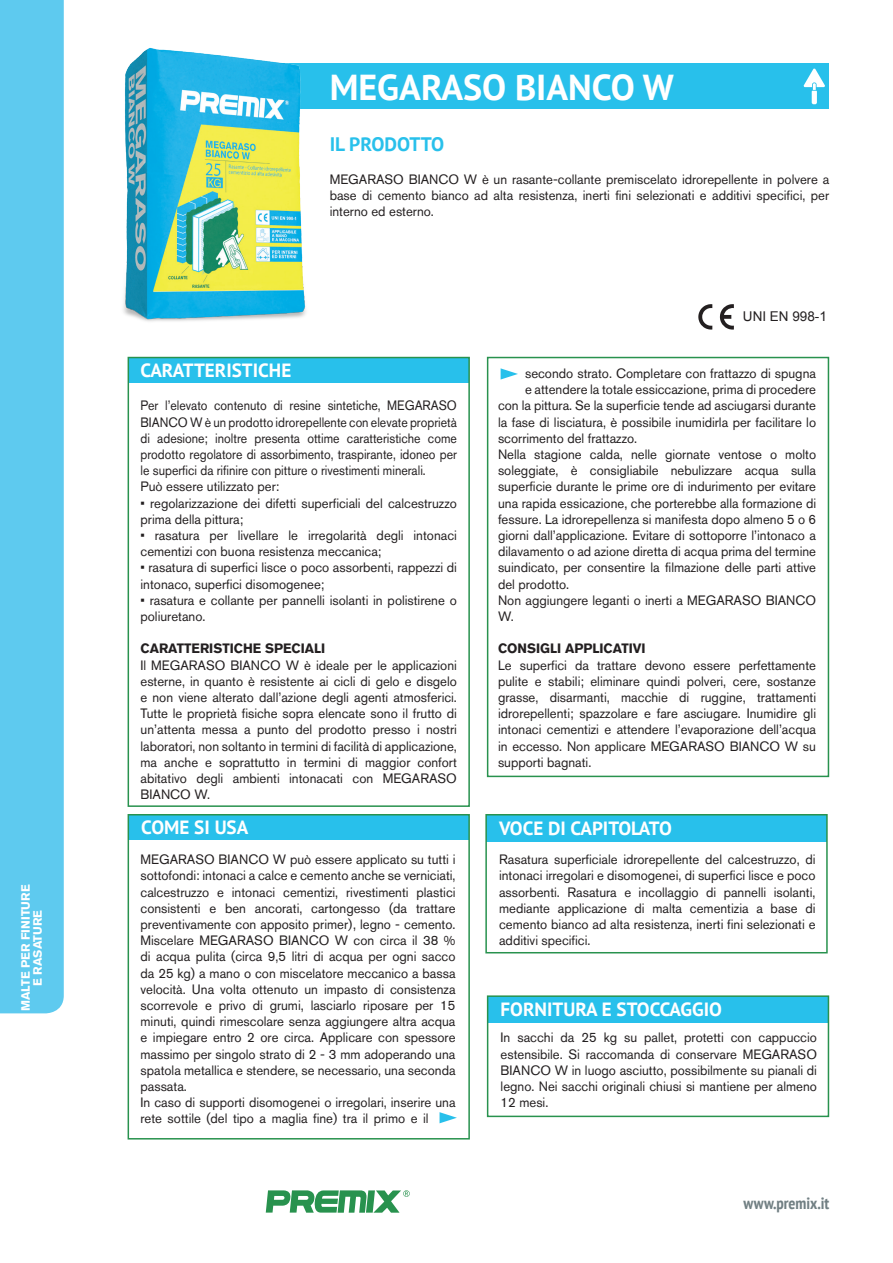
<style>
.page{position:relative;width:893px;height:1263px;background:#fff}
.page>*{position:absolute;margin:0;border:0;box-sizing:border-box;transform-origin:0 0}
.t1{font:700 36px "PT Sans";color:#fff}
.t2{font:700 19.5px "PT Sans";color:#28c0eb}
.t3{font:700 19.05px "PT Sans";color:#fff}
.t4{font:700 condensed 16.5px "PT Sans";color:#717f83}
.Premix{font:13.5px/16.2px "Akzidenz Grotesk BQ";color:#231f20;text-align:justify}
.Premix-2{font:13.5px/16.2px "Akzidenz Grotesk BQ";color:#231f20;text-align:justify;scale:.91 1}
.Premix-3{font:700 13.5px "Akzidenz Grotesk BQ";color:#231f20}
.t5{font:13.5px "Arial";color:#231f20}
.t6{font:700 12px "Akzidenz Grotesk BQ";color:#fff}
</style>
<div class="page">
<svg style="left:266px;top:1190px;width:144px;height:23px"></svg>
<div style="left:0;top:0;width:64px;height:1013px;background:#5ecaef"></div>
<div style="left:273px;top:64px;width:556px;height:45px;background:#28c0eb"></div>
<svg style="left:803px;top:68px;width:22px;height:36px"></svg>
<svg style="left:720px;top:304px;width:14px;height:26px"></svg>
<svg style="left:698px;top:304px;width:14px;height:26px"></svg>
<div style="left:486px;top:815px;width:341px;height:26px;background:#28c0eb"></div>
<div style="left:485px;top:814px;width:343px;height:139px;border:2px solid #28924e"></div>
<div style="left:488px;top:996px;width:340px;height:26px;background:#28c0eb"></div>
<div style="left:487px;top:995px;width:342px;height:122px;border:2px solid #28924e"></div>
<div style="left:128px;top:357px;width:341px;height:26px;background:#28c0eb"></div>
<div style="left:128px;top:357px;width:342px;height:450px;border:2px solid #28924e"></div>
<div style="left:128px;top:814px;width:341px;height:26px;background:#28c0eb"></div>
<div style="left:128px;top:814px;width:342px;height:325px;border:2px solid #28924e"></div>
<div style="left:487px;top:357px;width:342px;height:420px;border:2px solid #28924e"></div>
<svg style="left:501px;top:368px;width:17px;height:11px"></svg>
<svg style="left:440px;top:1112px;width:17px;height:11px"></svg>
<img style="left:123px;top:47px;width:199px;height:275px">
<p class="t6" style="left:19px;top:1011px;width:128px;rotate:-90deg">MALTE PER FINITURE</p>
<p class="t6" style="left:31px;top:986px;width:78px;rotate:-90deg">E RASATURE</p>
<p class="t1" style="left:330px;top:63px;width:346px">MEGARASO BIANCO W</p>
<p class="t2" style="left:330px;top:131px;width:116px">IL PRODOTTO</p>
<p class="Premix" style="left:330px;top:171px;width:501px">MEGARASO BIANCO W è un rasante-collante premiscelato idrorepellente in polvere a base di cemento bianco ad alta resistenza, inerti fini selezionati e additivi specifici, per interno ed esterno.</p>
<p class="t3" style="left:141px;top:357px;width:152px">CARATTERISTICHE</p>
<p class="Premix-2" style="left:141px;top:398px;width:349px">Per l’elevato contenuto di resine sintetiche, MEGARASO BIANCO W è un prodotto idrorepellente con elevate proprietà di adesione; inoltre presenta ottime caratteristiche come prodotto regolatore di assorbimento, traspirante, idoneo per le superfici da rifinire con pitture o rivestimenti minerali.</p>
<p class="Premix" style="left:141px;top:479px;width:140px">Può essere utilizzato per:</p>
<p class="Premix" style="left:141px;top:495px;width:318px">• regolarizzazione dei difetti superficiali del calcestruzzo prima della pittura;</p>
<p class="Premix" style="left:141px;top:527px;width:318px">• rasatura per livellare le irregolarità degli intonaci cementizi con buona resistenza meccanica;</p>
<p class="Premix" style="left:141px;top:560px;width:318px">• rasatura di superfici lisce o poco assorbenti, rappezzi di intonaco, superfici disomogenee;</p>
<p class="Premix" style="left:141px;top:592px;width:318px">• rasatura e collante per pannelli isolanti in polistirene o poliuretano.</p>
<p class="Premix-3" style="left:141px;top:641px;width:186px">CARATTERISTICHE SPECIALI</p>
<p class="Premix" style="left:141px;top:657px;width:318px">Il MEGARASO BIANCO W è ideale per le applicazioni esterne, in quanto è resistente ai cicli di gelo e disgelo e non viene alterato dall’azione degli agenti atmosferici.<br>Tutte le proprietà fisiche sopra elencate sono il frutto di un’attenta messa a punto del prodotto presso i nostri laboratori, non soltanto in termini di facilità di applicazione, ma anche e soprattutto in termini di maggior confort abitativo degli ambienti intonacati con MEGARASO BIANCO W.</p>
<p class="t3" style="left:141px;top:814px;width:109px">COME SI USA</p>
<p class="Premix" style="left:141px;top:851px;width:317px">MEGARASO BIANCO W può essere applicato su tutti i sottofondi: intonaci a calce e cemento anche se verniciati, calcestruzzo e intonaci cementizi, rivestimenti plastici consistenti e ben ancorati, cartongesso (da trattare preventivamente con apposito primer), legno - cemento.<br>Miscelare MEGARASO BIANCO W con circa il 38 % di acqua pulita (circa 9,5 litri di acqua per ogni sacco da 25 kg) a mano o con miscelatore meccanico a bassa velocità. Una volta ottenuto un impasto di consistenza scorrevole e privo di grumi, lasciarlo riposare per 15 minuti, quindi rimescolare senza aggiungere altra acqua e impiegare entro 2 ore circa. Applicare con spessore massimo per singolo strato di 2 - 3 mm adoperando una spatola metallica e stendere, se necessario, una seconda passata.</p>
<p class="Premix" style="left:141px;top:1094px;width:317px">In caso di supporti disomogenei o irregolari, inserire una rete sottile (del tipo a maglia fine) tra il primo e il</p>
<p class="t5" style="left:743px;top:307px;width:86px">UNI EN 998-1</p>
<p class="Premix" style="left:525px;top:365px;width:292px">secondo strato. Completare con frattazzo di spugna</p>
<p class="Premix" style="left:525px;top:381px;width:292px">e attendere la totale essiccazione, prima di procedere</p>
<p class="Premix" style="left:498px;top:398px;width:319px">con la pittura. Se la superficie tende ad asciugarsi durante</p>
<p class="Premix" style="left:498px;top:414px;width:320px">la fase di lisciatura, è possibile inumidirla per facilitare lo</p>
<p class="Premix" style="left:498px;top:430px;width:141px">scorrimento del frattazzo.</p>
<p class="Premix" style="left:498px;top:446px;width:320px">Nella stagione calda, nelle giornate ventose o molto soleggiate, è consigliabile nebulizzare acqua sulla superficie durante le prime ore di indurimento per evitare una rapida essicazione, che porterebbe alla formazione di fessure. La idrorepellenza si manifesta dopo almeno 5 o 6 giorni dall’applicazione. Evitare di sottoporre l’intonaco a dilavamento o ad azione diretta di acqua prima del termine suindicato, per consentire la filmazione delle parti attive del prodotto.</p>
<p class="Premix" style="left:498px;top:592px;width:320px">Non aggiungere leganti o inerti a MEGARASO BIANCO<br>W.</p>
<p class="Premix-3" style="left:498px;top:641px;width:149px">CONSIGLI APPLICATIVI</p>
<p class="Premix" style="left:498px;top:657px;width:320px">Le superfici da trattare devono essere perfettamente pulite e stabili; eliminare quindi polveri, cere, sostanze grasse, disarmanti, macchie di ruggine, trattamenti idrorepellenti; spazzolare e fare asciugare. Inumidire gli intonaci cementizi e attendere l’evaporazione dell’acqua in eccesso. Non applicare MEGARASO BIANCO W su supporti bagnati.</p>
<p class="t3" style="left:499px;top:816px;width:174px">VOCE DI CAPITOLATO</p>
<p class="Premix" style="left:499px;top:851px;width:318px">Rasatura superficiale idrorepellente del calcestruzzo, di intonaci irregolari e disomogenei, di superfici lisce e poco assorbenti. Rasatura e incollaggio di pannelli isolanti, mediante applicazione di malta cementizia a base di cemento bianco ad alta resistenza, inerti fini selezionati e additivi specifici.</p>
<p class="t3" style="left:501px;top:997px;width:223px">FORNITURA E STOCCAGGIO</p>
<p class="Premix" style="left:501px;top:1029px;width:318px">In sacchi da 25 kg su pallet, protetti con cappuccio estensibile. Si raccomanda di conservare MEGARASO BIANCO W in luogo asciutto, possibilmente su pianali di legno. Nei sacchi originali chiusi si mantiene per almeno 12 mesi.</p>
<p class="t4" style="left:744px;top:1192px;width:87px">www.premix.it</p>
</div>
